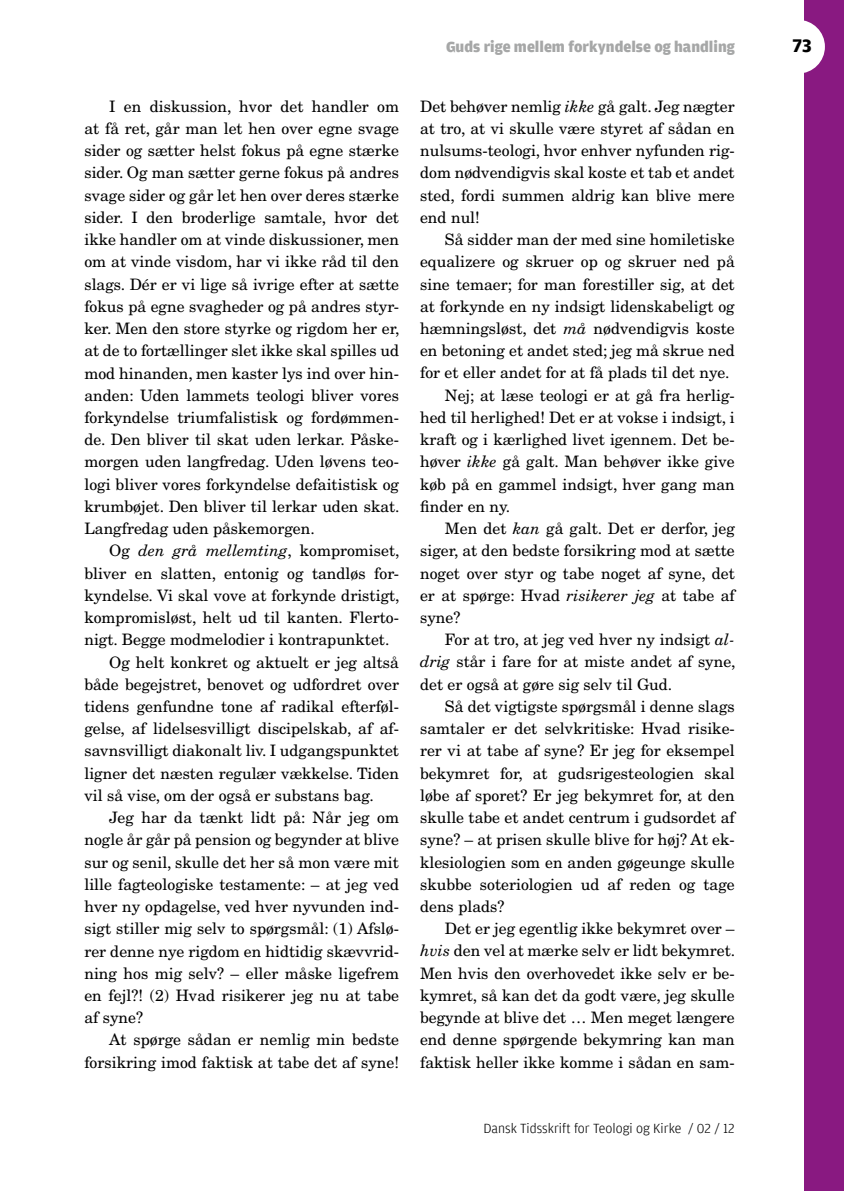
<style>
.page{position:relative;width:844px;height:1191px;background:#fff}
.page>*{position:absolute;margin:0;border:0;box-sizing:border-box;transform-origin:0 0}
.t1{font:700 19.25px "Amplitude";color:#000}
.t2{font:15.75px/22.2px "New Century Schlbk";color:#000;text-align:justify}
.t3{font:900 15.75px "Amplitude";color:#a6a7a7}
.t4{font:italic 15.75px "New Century Schlbk";color:#000}
.t5{font:300 14px "Amplitude";color:#000}
.s1{font-style:normal}
.s2{font-style:italic}
</style>
<div class="page">
<div style="left:804px;top:0;width:39px;height:1191px;background:#891981"></div>
<div style="left:771px;top:20px;width:53px;height:54px;background:#fff;border-radius:50%"></div>
<p class="t2" style="left:84px;top:95px;width:317px;text-indent:25px">I en diskussion, hvor det handler om at få ret, går man let hen over egne svage sider og sætter helst fokus på egne stærke sider. Og man sætter gerne fokus på andres svage sider og går let hen over deres stærke sider. I den broderlige samtale, hvor det ikke handler om at vinde diskussioner, men om at vinde visdom, har vi ikke råd til den slags. Dér er vi lige så ivrige efter at sætte fokus på egne svagheder og på andres styr&shy;ker. Men den store styrke og rigdom her er, at de to fortællinger slet ikke skal spilles ud mod hinanden, men kaster lys ind over hin&shy;anden: Uden lammets teologi bliver vores forkyndelse triumfalistisk og fordømmen&shy;de. Den bliver til skat uden lerkar. Påske&shy;morgen uden langfredag. Uden løvens teo&shy;logi bliver vores forkyndelse defaitistisk og krumbøjet. Den bliver til lerkar uden skat.<br>Langfredag uden påskemorgen.</p>
<p class="t4" style="left:109px;top:541px;width:292px"><span class="s1">Og</span> den grå mellemting<span class="s1">, kompromiset,</span></p>
<p class="t2" style="left:84px;top:562px;width:316px">bliver en slatten, entonig og tandløs for-</p>
<p class="t2" style="left:84px;top:584px;width:317px">kyndelse. Vi skal vove at forkynde dristigt,</p>
<p class="t2" style="left:84px;top:606px;width:316px">kompromisløst, helt ud til kanten. Flerto-</p>
<p class="t2" style="left:84px;top:628px;width:306px">nigt. Begge modmelodier i kontrapunktet.</p>
<p class="t2" style="left:109px;top:651px;width:291px">Og helt konkret og aktuelt er jeg altså</p>
<p class="t2" style="left:84px;top:673px;width:316px">både begejstret, benovet og udfordret over</p>
<p class="t2" style="left:84px;top:695px;width:316px">tidens genfundne tone af radikal efterføl-</p>
<p class="t2" style="left:84px;top:717px;width:316px">gelse, af lidelsesvilligt discipelskab, af af-</p>
<p class="t2" style="left:84px;top:739px;width:316px">savnsvilligt diakonalt liv. I udgangspunktet</p>
<p class="t2" style="left:84px;top:762px;width:316px">ligner det næsten regulær vækkelse. Tiden</p>
<p class="t2" style="left:84px;top:784px;width:291px">vil så vise, om der også er substans bag.</p>
<p class="t2" style="left:109px;top:806px;width:291px">Jeg har da tænkt lidt på: Når jeg om</p>
<p class="t2" style="left:84px;top:828px;width:316px">nogle år går på pension og begynder at blive</p>
<p class="t2" style="left:84px;top:851px;width:316px">sur og senil, skulle det her så mon være mit</p>
<p class="t2" style="left:84px;top:873px;width:316px">lille fagteologiske testamente: – at jeg ved</p>
<p class="t2" style="left:84px;top:895px;width:316px">hver ny opdagelse, ved hver nyvunden ind-</p>
<p class="t2" style="left:84px;top:917px;width:316px">sigt stiller mig selv to spørgsmål: (1) Afslø-</p>
<p class="t2" style="left:84px;top:939px;width:316px">rer denne nye rigdom en hidtidig skævvrid-</p>
<p class="t2" style="left:84px;top:962px;width:316px">ning hos mig selv? – eller måske ligefrem</p>
<p class="t2" style="left:84px;top:984px;width:316px">en fejl?! (2) Hvad risikerer jeg nu at tabe</p>
<p class="t2" style="left:84px;top:1006px;width:60px">af syne?</p>
<p class="t2" style="left:109px;top:1028px;width:291px">At spørge sådan er nemlig min bedste</p>
<p class="t2" style="left:84px;top:1051px;width:316px">forsikring imod faktisk at tabe det af syne!</p>
<p class="t3" style="left:446px;top:38px;width:290px">Guds rige mellem forkyndelse og handling</p>
<p class="t1" style="left:792px;top:35px;width:21px">73</p>
<p class="t2" style="left:420px;top:95px;width:316px">Det behøver nemlig <span class="s2">ikke</span> gå galt. Jeg nægter at tro, at vi skulle være styret af sådan en nulsums-teologi, hvor enhver nyfunden rig&shy;dom nødvendigvis skal koste et tab et andet sted, fordi summen aldrig kan blive mere end nul!</p>
<p class="t2" style="left:445px;top:228px;width:291px">Så sidder man der med sine homiletiske</p>
<p class="t2" style="left:420px;top:250px;width:316px">equalizere og skruer op og skruer ned på</p>
<p class="t2" style="left:420px;top:273px;width:316px">sine temaer; for man forestiller sig, at det</p>
<p class="t2" style="left:420px;top:295px;width:316px">at forkynde en ny indsigt lidenskabeligt og</p>
<p class="t2" style="left:420px;top:317px;width:316px">hæmningsløst, det <span class="s2">må</span> nødvendigvis koste</p>
<p class="t2" style="left:420px;top:339px;width:316px">en betoning et andet sted; jeg må skrue ned</p>
<p class="t2" style="left:420px;top:362px;width:311px">for et eller andet for at få plads til det nye.</p>
<p class="t2" style="left:445px;top:384px;width:291px">Nej; at læse teologi er at gå fra herlig-</p>
<p class="t2" style="left:420px;top:406px;width:316px">hed til herlighed! Det er at vokse i indsigt, i</p>
<p class="t2" style="left:420px;top:428px;width:316px">kraft og i kærlighed livet igennem. Det be-</p>
<p class="t2" style="left:420px;top:450px;width:316px">høver <span class="s2">ikke</span> gå galt. Man behøver ikke give</p>
<p class="t2" style="left:420px;top:473px;width:316px">køb på en gammel indsigt, hver gang man</p>
<p class="t2" style="left:420px;top:495px;width:91px">finder en ny.</p>
<p class="t2" style="left:445px;top:517px;width:291px">Men det <span class="s2">kan</span> gå galt. Det er derfor, jeg</p>
<p class="t2" style="left:420px;top:539px;width:316px">siger, at den bedste forsikring mod at sætte</p>
<p class="t2" style="left:420px;top:562px;width:316px">noget over styr og tabe noget af syne, det</p>
<p class="t2" style="left:420px;top:584px;width:316px">er at spørge: Hvad <span class="s2">risikerer jeg</span> at tabe af</p>
<p class="t2" style="left:420px;top:606px;width:42px">syne?</p>
<p class="t2" style="left:445px;top:628px;width:291px">For at tro, at jeg ved hver ny indsigt <span class="s2">al-</span></p>
<p class="t2" style="left:420px;top:650px;width:317px"><span class="s2">drig</span> står i fare for at miste andet af syne,</p>
<p class="t2" style="left:420px;top:673px;width:254px">det er også at gøre sig selv til Gud.</p>
<p class="t2" style="left:445px;top:695px;width:291px">Så det vigtigste spørgsmål i denne slags</p>
<p class="t2" style="left:420px;top:717px;width:316px">samtaler er det selvkritiske: Hvad risike-</p>
<p class="t2" style="left:420px;top:739px;width:316px">rer vi at tabe af syne? Er jeg for eksempel</p>
<p class="t2" style="left:420px;top:762px;width:316px">bekymret for, at gudsrigesteologien skal</p>
<p class="t2" style="left:420px;top:784px;width:316px">løbe af sporet? Er jeg bekymret for, at den</p>
<p class="t2" style="left:420px;top:806px;width:316px">skulle tabe et andet centrum i gudsordet af</p>
<p class="t2" style="left:420px;top:828px;width:316px">syne? – at prisen skulle blive for høj? At ek-</p>
<p class="t2" style="left:420px;top:850px;width:316px">klesiologien som en anden gøgeunge skulle</p>
<p class="t2" style="left:420px;top:873px;width:316px">skubbe soteriologien ud af reden og tage</p>
<p class="t2" style="left:420px;top:895px;width:86px">dens plads?</p>
<p class="t2" style="left:445px;top:917px;width:291px">Det er jeg egentlig ikke bekymret over –</p>
<p class="t2" style="left:420px;top:939px;width:316px"><span class="s2">hvis</span> den vel at mærke selv er lidt bekymret.</p>
<p class="t2" style="left:420px;top:962px;width:316px">Men hvis den overhovedet ikke selv er be-</p>
<p class="t2" style="left:420px;top:984px;width:316px">kymret, så kan det da godt være, jeg skulle</p>
<p class="t2" style="left:420px;top:1006px;width:316px">begynde at blive det … Men meget længere</p>
<p class="t2" style="left:420px;top:1028px;width:316px">end denne spørgende bekymring kan man</p>
<p class="t2" style="left:420px;top:1051px;width:316px">faktisk heller ikke komme i sådan en sam-</p>
<p class="t5" style="left:483px;top:1120px;width:253px">Dansk Tidsskrift for Teologi og Kirke / 02 / 12</p>
</div>
